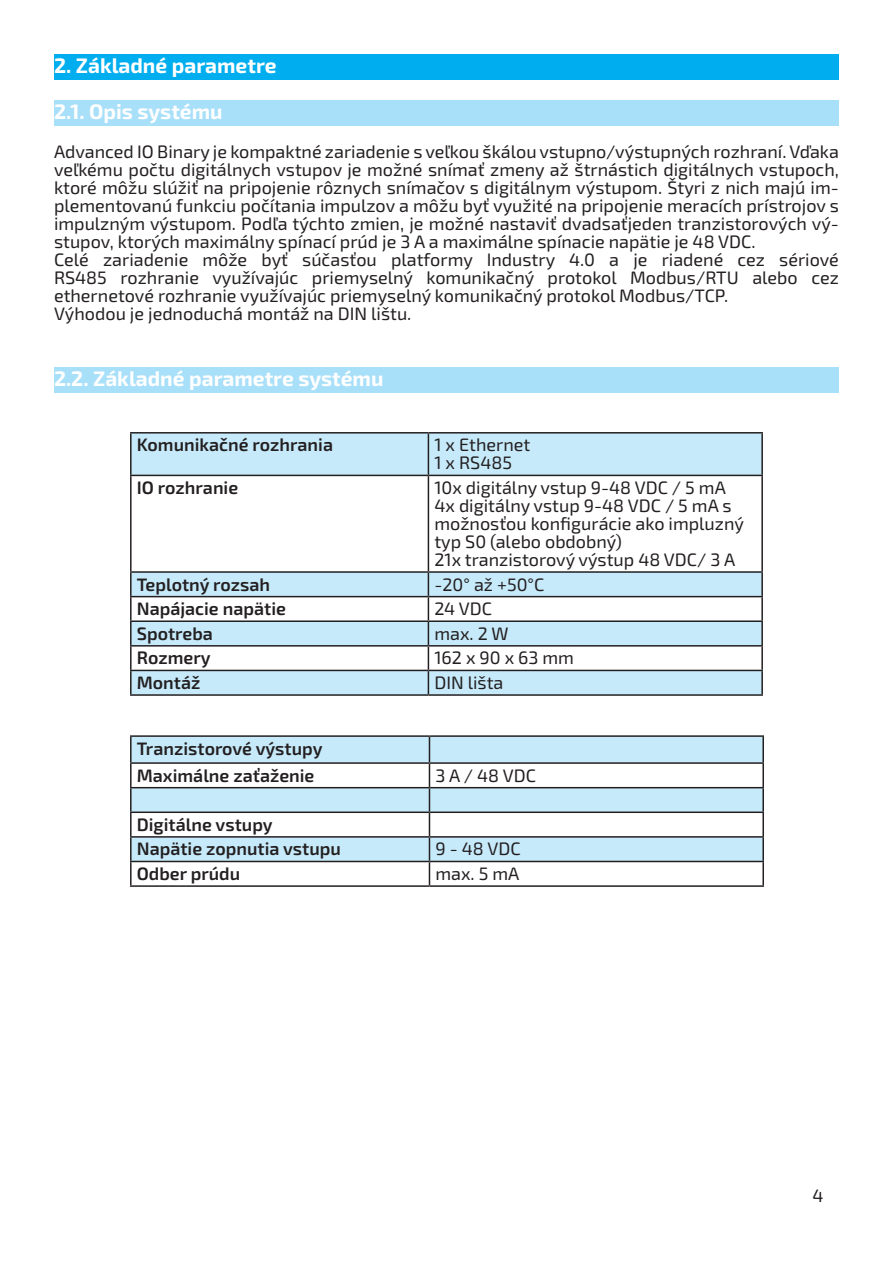
<style>
.page{position:relative;width:893px;height:1263px;background:#fff}
.page>*{position:absolute;margin:0;border:0;box-sizing:border-box;transform-origin:0 0}
.t1{font:700 21px "Exo 2.0";color:#fff}
.t2{font:18px/18px "Exo 2.0";color:#231f20;text-align:justify}
.t3{font:600 18px "Exo 2.0";color:#231f20}
</style>
<div class="page">
<div style="left:54px;top:54px;width:785px;height:26px;background:#00aeef"></div>
<div style="left:54px;top:100px;width:785px;height:25px;background:#a8dff9"></div>
<div style="left:54px;top:367px;width:785px;height:26px;background:#a8dff9"></div>
<div style="left:132px;top:434px;width:629px;height:260px;background:#c6eafa"></div>
<svg style="left:131px;top:476px;width:631px;height:194px"></svg>
<hr style="left:130px;top:432px;width:298px;height:2px;background:#231f20">
<hr style="left:130px;top:434px;width:2px;height:41px;background:#231f20">
<hr style="left:428px;top:432px;width:335px;height:2px;background:#231f20">
<hr style="left:428px;top:434px;width:1px;height:41px;background:#231f20">
<hr style="left:761px;top:434px;width:2px;height:41px;background:#231f20">
<hr style="left:130px;top:475px;width:298px;height:1px;background:#231f20">
<hr style="left:130px;top:476px;width:2px;height:95px;background:#231f20">
<hr style="left:428px;top:475px;width:335px;height:1px;background:#231f20">
<hr style="left:428px;top:476px;width:1px;height:95px;background:#231f20">
<hr style="left:761px;top:476px;width:2px;height:95px;background:#231f20">
<hr style="left:130px;top:571px;width:298px;height:2px;background:#231f20">
<hr style="left:130px;top:573px;width:2px;height:23px;background:#231f20">
<hr style="left:428px;top:571px;width:335px;height:2px;background:#231f20">
<hr style="left:761px;top:573px;width:2px;height:23px;background:#231f20">
<hr style="left:130px;top:596px;width:298px;height:1px;background:#231f20">
<hr style="left:130px;top:597px;width:2px;height:23px;background:#231f20">
<hr style="left:428px;top:596px;width:335px;height:1px;background:#231f20">
<hr style="left:761px;top:597px;width:2px;height:23px;background:#231f20">
<hr style="left:130px;top:620px;width:298px;height:2px;background:#231f20">
<hr style="left:130px;top:622px;width:2px;height:23px;background:#231f20">
<hr style="left:428px;top:620px;width:335px;height:2px;background:#231f20">
<hr style="left:761px;top:622px;width:2px;height:23px;background:#231f20">
<hr style="left:130px;top:645px;width:298px;height:1px;background:#231f20">
<hr style="left:130px;top:647px;width:2px;height:23px;background:#231f20">
<hr style="left:428px;top:645px;width:335px;height:1px;background:#231f20">
<hr style="left:761px;top:647px;width:2px;height:23px;background:#231f20">
<hr style="left:130px;top:670px;width:298px;height:1px;background:#231f20">
<hr style="left:130px;top:671px;width:2px;height:23px;background:#231f20">
<hr style="left:428px;top:670px;width:335px;height:1px;background:#231f20">
<svg style="left:428px;top:573px;width:1px;height:121px"></svg>
<hr style="left:761px;top:671px;width:2px;height:23px;background:#231f20">
<hr style="left:130px;top:694px;width:298px;height:2px;background:#231f20">
<hr style="left:428px;top:694px;width:335px;height:2px;background:#231f20">
<div style="left:132px;top:737px;width:630px;height:25px;background:#c6eafa"></div>
<svg style="left:132px;top:764px;width:630px;height:121px"></svg>
<hr style="left:130px;top:735px;width:299px;height:2px;background:#231f20">
<hr style="left:130px;top:737px;width:2px;height:25px;background:#231f20">
<hr style="left:429px;top:735px;width:335px;height:2px;background:#231f20">
<hr style="left:762px;top:737px;width:2px;height:25px;background:#231f20">
<hr style="left:130px;top:762px;width:299px;height:2px;background:#231f20">
<hr style="left:130px;top:764px;width:2px;height:23px;background:#231f20">
<hr style="left:429px;top:762px;width:335px;height:2px;background:#231f20">
<hr style="left:762px;top:764px;width:2px;height:23px;background:#231f20">
<hr style="left:130px;top:787px;width:299px;height:1px;background:#231f20">
<hr style="left:130px;top:788px;width:2px;height:23px;background:#231f20">
<hr style="left:429px;top:787px;width:335px;height:1px;background:#231f20">
<hr style="left:762px;top:788px;width:2px;height:23px;background:#231f20">
<hr style="left:130px;top:811px;width:299px;height:2px;background:#231f20">
<hr style="left:130px;top:813px;width:2px;height:23px;background:#231f20">
<hr style="left:429px;top:811px;width:335px;height:2px;background:#231f20">
<hr style="left:762px;top:813px;width:2px;height:23px;background:#231f20">
<hr style="left:130px;top:836px;width:299px;height:2px;background:#231f20">
<hr style="left:130px;top:838px;width:2px;height:23px;background:#231f20">
<hr style="left:429px;top:836px;width:335px;height:2px;background:#231f20">
<hr style="left:762px;top:838px;width:2px;height:23px;background:#231f20">
<hr style="left:130px;top:861px;width:299px;height:1px;background:#231f20">
<hr style="left:130px;top:862px;width:2px;height:23px;background:#231f20">
<hr style="left:429px;top:861px;width:335px;height:1px;background:#231f20">
<svg style="left:429px;top:737px;width:1px;height:148px"></svg>
<hr style="left:762px;top:862px;width:2px;height:23px;background:#231f20">
<hr style="left:130px;top:885px;width:299px;height:2px;background:#231f20">
<hr style="left:429px;top:885px;width:335px;height:2px;background:#231f20">
<p class="t1" style="left:54px;top:53px;width:224px">2. Základné parametre</p>
<p class="t1" style="left:54px;top:99px;width:170px">2.1. Opis systému</p>
<p class="t2" style="left:54px;top:144px;width:786px">Advanced IO Binary je kompaktné zariadenie s veľkou škálou vstupno/výstupných rozhraní. Vďaka veľkému počtu digitálnych vstupov je možné snímať zmeny až štrnástich digitálnych vstupoch, ktoré môžu slúžiť na pripojenie rôznych snímačov s digitálnym výstupom. Štyri z nich majú im&shy;plementovanú funkciu počítania impulzov a môžu byť využité na pripojenie meracích prístrojov s impulzným výstupom. Podľa týchto zmien, je možné nastaviť dvadsaťjeden tranzistorových vý&shy;stupov, ktorých maximálny spínací prúd je 3 A a maximálne spínacie napätie je 48 VDC.</p>
<p class="t2" style="left:54px;top:252px;width:786px">Celé zariadenie môže byť súčasťou platformy Industry 4.0 a je riadené cez sériové RS485 rozhranie využívajúc priemyselný komunikačný protokol Modbus/RTU alebo cez ethernetové rozhranie využívajúc priemyselný komunikačný protokol Modbus/TCP.</p>
<p class="t2" style="left:54px;top:306px;width:359px">Výhodou je jednoduchá montáž na DIN lištu.</p>
<p class="t1" style="left:54px;top:366px;width:331px">2.2. Základné parametre systému</p>
<p class="t3" style="left:137px;top:434px;width:198px">Komunikačné rozhrania</p>
<p class="t2" style="left:434px;top:436px;width:97px">1 x Ethernet</p>
<p class="t2" style="left:434px;top:454px;width:79px">1 x RS485</p>
<p class="t3" style="left:137px;top:477px;width:103px">IO rozhranie</p>
<p class="t2" style="left:434px;top:479px;width:293px">10x digitálny vstup 9-48 VDC / 5 mA</p>
<p class="t2" style="left:434px;top:497px;width:311px;text-align:left">4x digitálny vstup 9-48 VDC / 5 mA s možnosťou konfigurácie ako impluzný typ S0 (alebo obdobný)</p>
<p class="t2" style="left:434px;top:551px;width:302px">21x tranzistorový výstup 48 VDC/ 3 A</p>
<p class="t3" style="left:137px;top:574px;width:135px">Teplotný rozsah</p>
<p class="t2" style="left:434px;top:576px;width:111px">-20° až +50°C</p>
<p class="t3" style="left:137px;top:598px;width:151px">Napájacie napätie</p>
<p class="t2" style="left:434px;top:600px;width:59px">24 VDC</p>
<p class="t3" style="left:137px;top:623px;width:78px">Spotreba</p>
<p class="t2" style="left:434px;top:625px;width:76px">max. 2 W</p>
<p class="t3" style="left:137px;top:647px;width:75px">Rozmery</p>
<p class="t2" style="left:434px;top:649px;width:141px">162 x 90 x 63 mm</p>
<p class="t3" style="left:137px;top:672px;width:65px">Montáž</p>
<p class="t2" style="left:434px;top:674px;width:71px">DIN lišta</p>
<p class="t3" style="left:137px;top:738px;width:187px">Tranzistorové výstupy</p>
<p class="t3" style="left:137px;top:765px;width:179px">Maximálne zaťaženie</p>
<p class="t2" style="left:435px;top:767px;width:102px">3 A / 48 VDC</p>
<p class="t3" style="left:137px;top:814px;width:137px">Digitálne vstupy</p>
<p class="t3" style="left:137px;top:838px;width:206px">Napätie zopnutia vstupu</p>
<p class="t2" style="left:435px;top:840px;width:87px">9 - 48 VDC</p>
<p class="t3" style="left:137px;top:863px;width:105px">Odber prúdu</p>
<p class="t2" style="left:435px;top:865px;width:85px">max. 5 mA</p>
<p class="t2" style="left:812px;top:1187px;width:13px">4</p>
</div>
